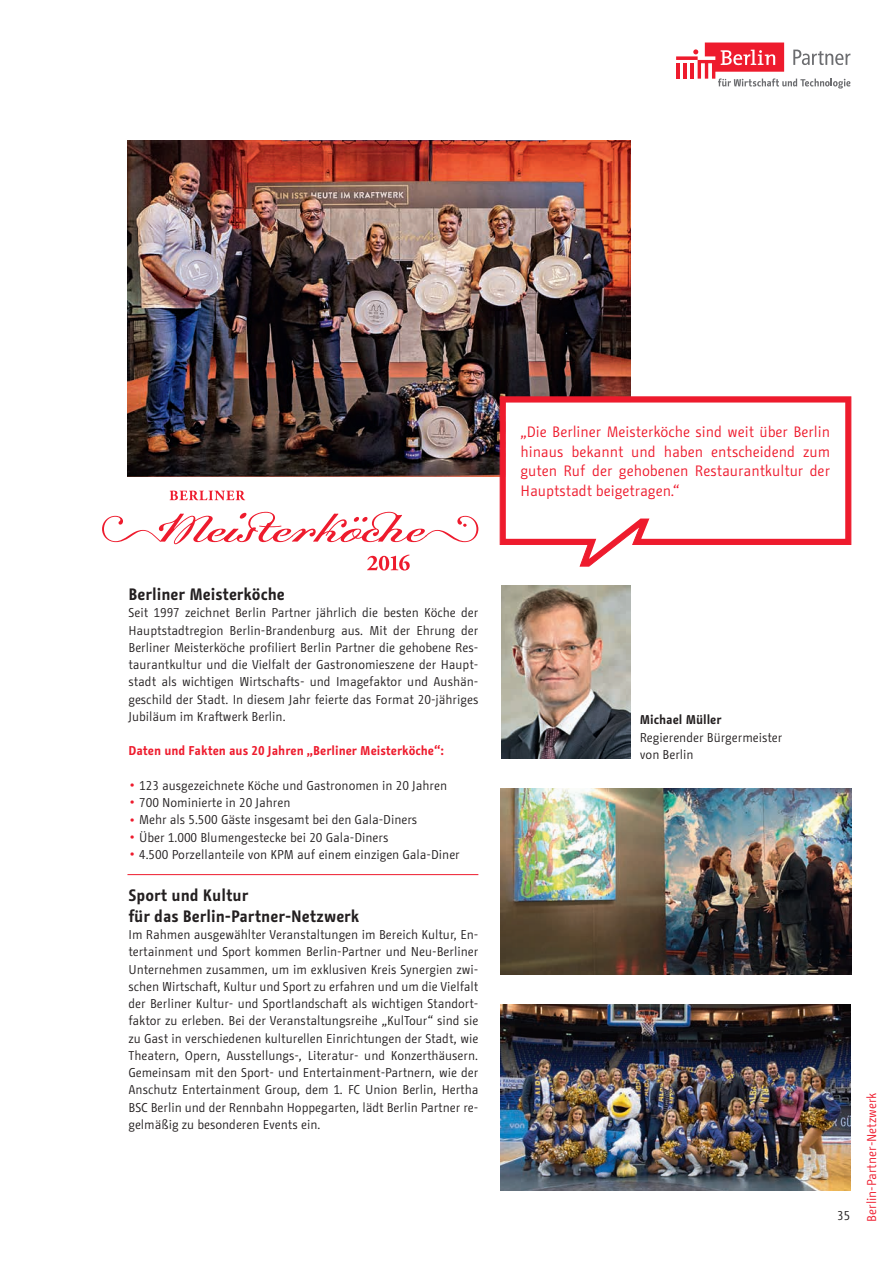
<style>
.page{position:relative;width:893px;height:1263px;background:#fff}
.page>*{position:absolute;margin:0;border:0;box-sizing:border-box;transform-origin:0 0}
.t1{font:700 16.5px "BMF Change";color:#231f20}
.t2{font:15px/19.5px "BMF Change";color:#ee1b2d;text-align:justify}
.t3{font:12.75px/17.2px "BMF Change";color:#231f20;text-align:justify}
.t4{font:700 12.75px "BMF Change";color:#ee1b2d}
.t5{font:12.75px "BMF Change";color:#ee1b2d}
.t6{font:700 12.75px "BMF Change";color:#231f20}
.s1{font-size:27px;color:#ee1b2d}
</style>
<div class="page">
<svg style="left:676px;top:43px;width:174px;height:46px"></svg>
<img style="left:500px;top:1004px;width:350px;height:187px">
<img style="left:128px;top:140px;width:502px;height:336px">
<svg style="left:500px;top:397px;width:351px;height:169px"></svg>
<svg style="left:506px;top:403px;width:339px;height:156px"></svg>
<img style="left:501px;top:585px;width:130px;height:174px">
<hr style="left:127px;top:874px;width:351px;height:1px;background:#ee1b2d">
<svg style="left:102px;top:512px;width:376px;height:32px"></svg>
<svg style="left:170px;top:491px;width:75px;height:9px"></svg>
<svg style="left:367px;top:555px;width:43px;height:15px"></svg>
<img style="left:501px;top:788px;width:350px;height:186px">
<p class="t1" style="left:128px;top:583px;width:158px">Berliner Meisterköche</p>
<p class="t3" style="left:128px;top:604px;width:351px">Seit 1997 zeichnet Berlin Partner jährlich die besten Köche der Hauptstadtregion Berlin-Brandenburg aus. Mit der Ehrung der Berliner Meisterköche profiliert Berlin Partner die gehobene Res&shy;taurantkultur und die Vielfalt der Gastronomieszene der Haupt&shy;stadt als wichtigen Wirtschafts- und Imagefaktor und Aushän&shy;geschild der Stadt. In diesem Jahr feierte das Format 20-jähriges Jubiläum im Kraftwerk Berlin.</p>
<p class="t4" style="left:128px;top:742px;width:317px">Daten und Fakten aus 20 Jahren „Berliner Meisterköche“:</p>
<p class="t3" style="left:128px;top:777px;width:320px"><span class="s1">·</span> 123 ausgezeichnete Köche und Gastronomen in 20 Jahren</p>
<p class="t3" style="left:128px;top:794px;width:163px"><span class="s1">·</span> 700 Nominierte in 20 Jahren</p>
<p class="t3" style="left:128px;top:811px;width:290px"><span class="s1">·</span> Mehr als 5.500 Gäste insgesamt bei den Gala-Diners</p>
<p class="t3" style="left:128px;top:828px;width:261px"><span class="s1">·</span> Über 1.000 Blumengestecke bei 20 Gala-Diners</p>
<p class="t3" style="left:128px;top:846px;width:333px"><span class="s1">·</span> 4.500 Porzellanteile von KPM auf einem einzigen Gala-Diner</p>
<p class="t1" style="left:128px;top:884px;width:121px">Sport und Kultur</p>
<p class="t1" style="left:128px;top:905px;width:233px">für das Berlin-Partner-Netzwerk</p>
<p class="t3" style="left:128px;top:926px;width:351px">Im Rahmen ausgewählter Veranstaltungen im Bereich Kultur, En&shy;tertainment und Sport kommen Berlin-Partner und Neu-Berliner Unternehmen zusammen, um im exklusiven Kreis Synergien zwi&shy;schen Wirtschaft, Kultur und Sport zu erfahren und um die Vielfalt der Berliner Kultur- und Sportlandschaft als wichtigen Standort&shy;faktor zu erleben. Bei der Veranstaltungsreihe „KulTour“ sind sie zu Gast in verschiedenen kulturellen Einrichtungen der Stadt, wie Theatern, Opern, Ausstellungs-, Literatur- und Konzerthäusern.<br>Gemeinsam mit den Sport- und Entertainment-Partnern, wie der Anschutz Entertainment Group, dem 1. FC Union Berlin, Hertha BSC Berlin und der Rennbahn Hoppegarten, lädt Berlin Partner re&shy;gelmäßig zu besonderen Events ein.</p>
<p class="t2" style="left:520px;top:422px;width:311px">„Die Berliner Meisterköche sind weit über Berlin hinaus bekannt und haben entscheidend zum guten Ruf der gehobenen Restaurantkultur der Hauptstadt beigetragen.“</p>
<p class="t6" style="left:640px;top:711px;width:83px">Michael Müller</p>
<p class="t3" style="left:640px;top:728px;width:144px">Regierender Bürgermeister</p>
<p class="t3" style="left:640px;top:745px;width:55px">von Berlin</p>
<p class="t3" style="left:837px;top:1207px;width:15px">35</p>
<p class="t5" style="left:863px;top:1222px;width:131px;rotate:-90deg">Berlin-Partner-Netzwerk</p>
</div>
